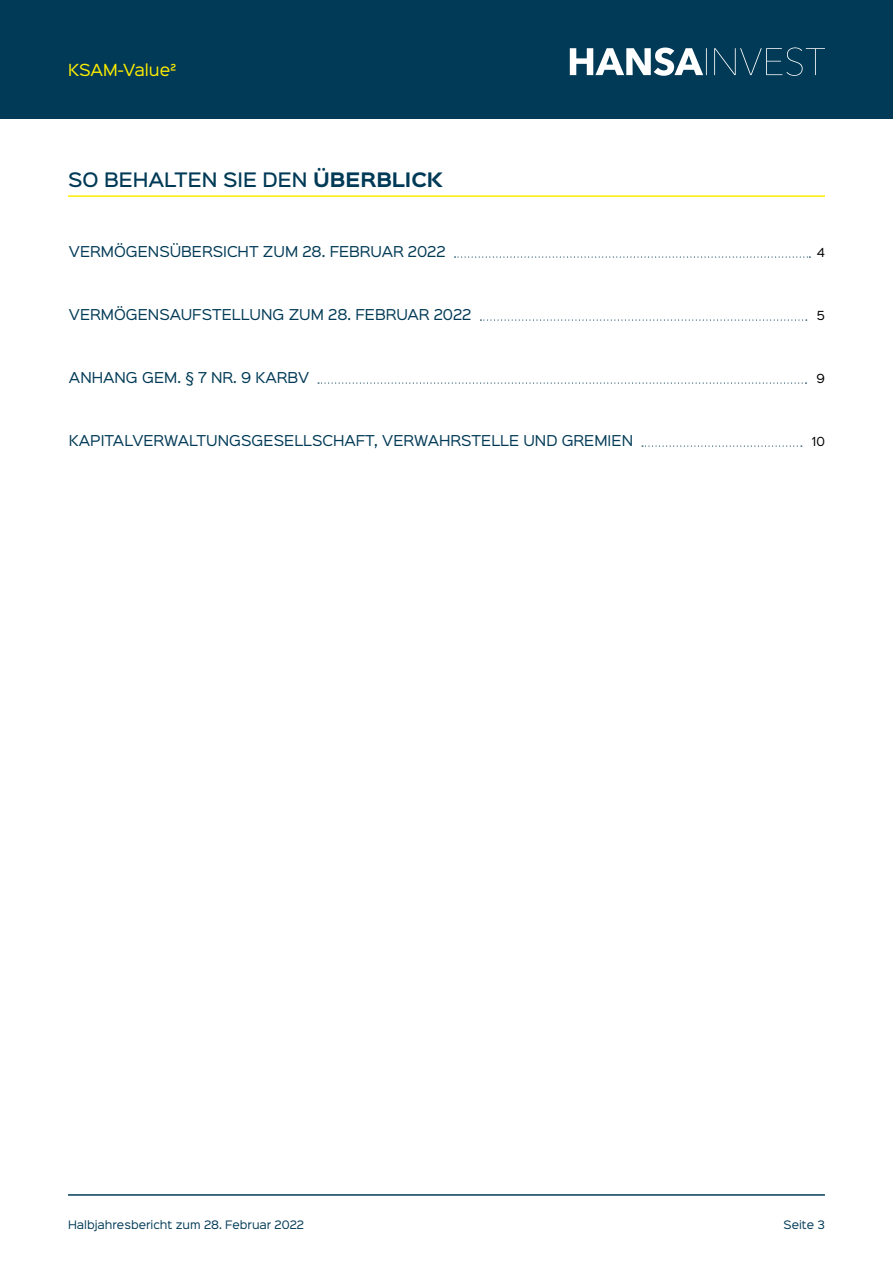
<style>
.page{position:relative;width:893px;height:1263px;background:#fff}
.page>*{position:absolute;margin:0;border:0;box-sizing:border-box;transform-origin:0 0}
.t1{font:500 18px "Sinkin Sans 500";color:#003a56}
.t2{font:15px "Sinkin Sans 400";color:#ffed00}
.t3{font:13.5px "Sinkin Sans 400";color:#003a56}
.t4{font:11.25px "Sinkin Sans 400";color:#000}
.t5{font:10.5px "Sinkin Sans 400";color:#003a56}
.s1{font-family:"Sinkin Sans 700";font-weight:700}
</style>
<div class="page">
<div style="left:0;top:0;width:893px;height:119px;background:#003a56"></div>
<svg style="left:570px;top:47px;width:255px;height:29px"></svg>
<hr style="left:68px;top:1194px;width:757px;height:2px;background:#003a56">
<svg style="left:455px;top:256px;width:355px;height:2px"></svg>
<svg style="left:480px;top:319px;width:327px;height:2px"></svg>
<svg style="left:318px;top:382px;width:488px;height:2px"></svg>
<svg style="left:642px;top:445px;width:160px;height:2px"></svg>
<hr style="left:68px;top:195px;width:757px;height:2px;background:#ffed00">
<p class="t2" style="left:68px;top:57px;width:110px">KSAM-Value²</p>
<h1 class="t1" style="left:68px;top:164px;width:376px">SO BEHALTEN SIE DEN <span class="s1">ÜBERBLICK</span></h1>
<p class="t3" style="left:69px;top:240px;width:282px">VERMÖGENSÜBERSICHT ZUM 28. Februar</p>
<p class="t3" style="left:408px;top:240px;width:39px">2022</p>
<p class="t4" style="left:817px;top:243px;width:10px">4</p>
<p class="t3" style="left:69px;top:303px;width:308px">VERMÖGENSAUFSTELLUNG ZUM 28. Februar</p>
<p class="t3" style="left:434px;top:303px;width:39px">2022</p>
<p class="t4" style="left:817px;top:306px;width:10px">5</p>
<p class="t3" style="left:69px;top:366px;width:242px">ANHANG GEM. § 7 NR. 9 KARBV</p>
<p class="t4" style="left:816px;top:369px;width:10px">9</p>
<p class="t3" style="left:69px;top:429px;width:566px">KAPITALVERWALTUNGSGESELLSCHAFT, VERWAHRSTELLE UND GREMIEN</p>
<p class="t4" style="left:812px;top:432px;width:15px">10</p>
<p class="t5" style="left:68px;top:1216px;width:237px">Halbjahresbericht zum 28. Februar 2022</p>
<p class="t5" style="left:784px;top:1216px;width:43px">Seite 3</p>
</div>
